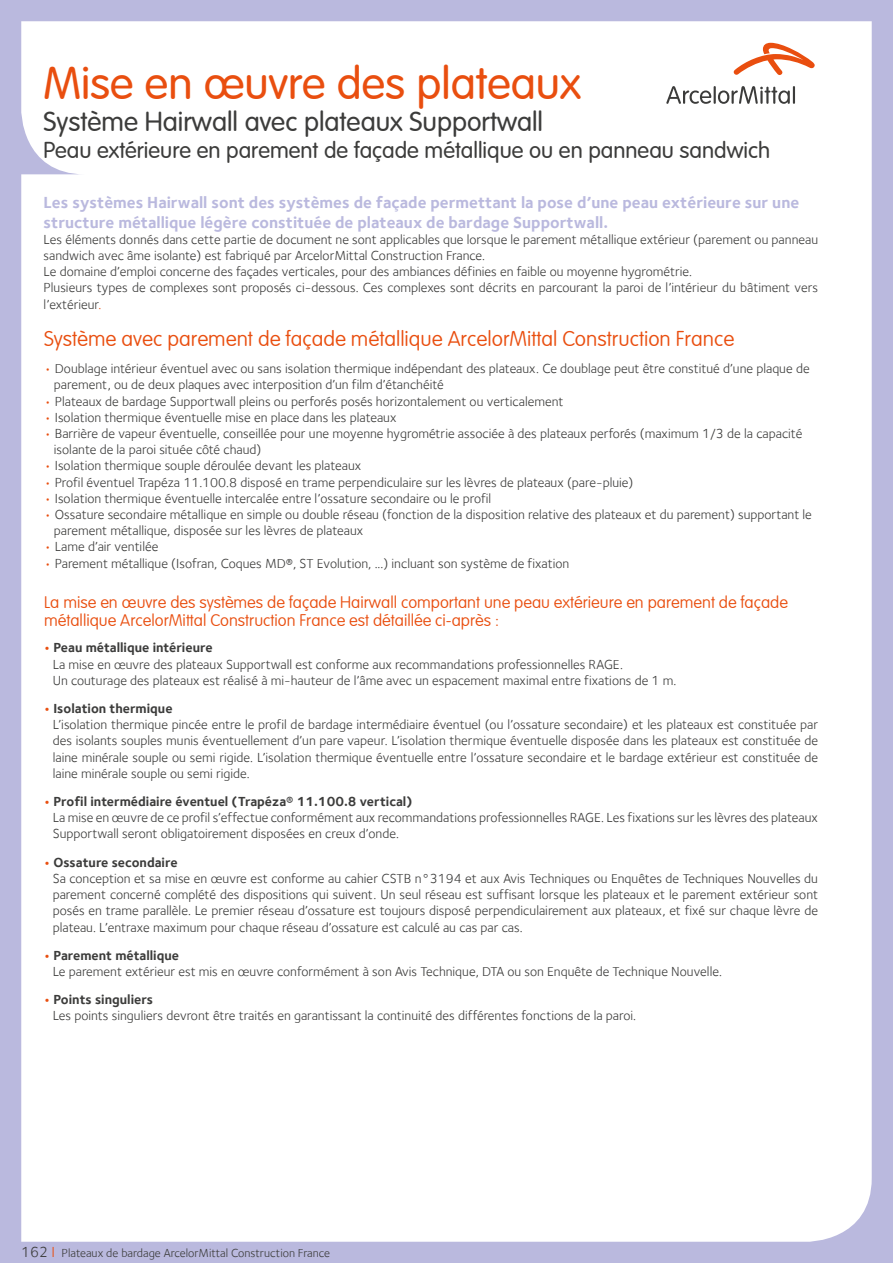
<style>
.page{position:relative;width:893px;height:1263px;background:#bab9de}
.page>*{position:absolute;margin:0;border:0;box-sizing:border-box;transform-origin:0 0}
.t1{font:300 45px "VAG Rounded";color:#e94e0f}
.t2{font:300 27px "VAG Rounded";color:#3c3c3b}
.t3{font:300 22.5px "VAG Rounded";color:#3c3c3b}
.t4{font:100 21px "VAG Rounded";color:#e94e0f}
.t5{font:700 16.5px/19.5px "Foundry Sterling";color:#bab9de}
.t6{font:100 16.5px/18px "VAG Rounded";color:#e94e0f}
.t7{font:13.5px/16.2px "Foundry Sterling";color:#3c3c3b}
.t8{font:12px "Foundry Sterling";color:#3c3c3b}
.s1{color:#e94e0f}
.s2{font-weight:700;color:#e94e0f}
.s3{font-weight:700}
.s4{font-size:15px}
.s5{font-size:15px;color:#e94e0f}
</style>
<div class="page">
<div style="left:21px;top:21px;width:851px;height:1221px;background:#fff"></div>
<svg style="left:734px;top:43px;width:81px;height:32px;background:#f8c8b5"></svg>
<svg style="left:666px;top:86px;width:129px;height:18px;background:#bfbfbf"></svg>
<h1 class="t1" style="left:44px;top:57px;width:539px">Mise en œuvre des plateaux</h1>
<h2 class="t2" style="left:44px;top:107px;width:501px">Système Hairwall avec plateaux Supportwall</h2>
<h3 class="t3" style="left:44px;top:138px;width:728px">Peau extérieure en parement de façade métallique ou en panneau sandwich</h3>
<p class="t5" style="left:44px;top:192px;width:757px">Les systèmes Hairwall sont des systèmes de façade permettant la pose d’une peau extérieure sur une structure métallique légère constituée de plateaux de bardage Supportwall.</p>
<p class="t7" style="left:44px;top:231px;width:776px">Les éléments donnés dans cette partie de document ne sont applicables que lorsque le parement métallique extérieur (parement ou panneau sandwich avec âme isolante) est fabriqué par ArcelorMittal Construction France.<br>Le domaine d’emploi concerne des façades verticales, pour des ambiances définies en faible ou moyenne hygrométrie.<br>Plusieurs types de complexes sont proposés ci-dessous. Ces complexes sont décrits en parcourant la paroi de l’intérieur du bâtiment vers l’extérieur<span class="s1">.</span></p>
<h3 class="t4" style="left:44px;top:327px;width:691px">Système avec parement de façade métallique ArcelorMittal Construction France</h3>
<p class="t7" style="left:54px;top:360px;width:757px;text-indent:-10px"><span class="s1">•</span> Doublage intérieur éventuel avec ou sans isolation thermique indépendant des plateaux. Ce doublage peut être constitué d’une plaque de parement, ou de deux plaques avec interposition d’un film d’étanchéité</p>
<p class="t7" style="left:44px;top:393px;width:521px"><span class="s1">•</span> Plateaux de bardage Supportwall pleins ou perforés posés horizontalement ou verticalement</p>
<p class="t7" style="left:44px;top:409px;width:354px"><span class="s1">•</span> Isolation thermique éventuelle mise en place dans les plateaux</p>
<p class="t7" style="left:54px;top:425px;width:750px;text-indent:-10px"><span class="s1">•</span> Barrière de vapeur éventuelle, conseillée pour une moyenne hygrométrie associée à des plateaux perforés (maximum 1/3 de la capacité isolante de la paroi située côté chaud)</p>
<p class="t7" style="left:44px;top:458px;width:319px"><span class="s1">•</span> Isolation thermique souple déroulée devant les plateaux</p>
<p class="t7" style="left:44px;top:474px;width:591px"><span class="s1">•</span> Profil éventuel Trapéza 11.100.8 disposé en trame perpendiculaire sur les lèvres de plateaux (pare-pluie)</p>
<p class="t7" style="left:44px;top:490px;width:449px"><span class="s1">•</span> Isolation thermique éventuelle intercalée entre l’ossature secondaire ou le profil</p>
<p class="t7" style="left:54px;top:506px;width:759px;text-indent:-10px"><span class="s1">•</span> Ossature secondaire métallique en simple ou double réseau (fonction de la disposition relative des plateaux et du parement) supportant le parement métallique, disposée sur les lèvres de plateaux</p>
<p class="t7" style="left:44px;top:539px;width:116px"><span class="s1">•</span> Lame d’air ventilée</p>
<p class="t7" style="left:44px;top:555px;width:526px"><span class="s1">•</span> Parement métallique (Isofran, Coques MD®, ST Evolution, ...) incluant son système de fixation</p>
<p class="t6" style="left:44px;top:593px;width:745px">La mise en œuvre des systèmes de façade Hairwall comportant une peau extérieure en parement de façade métallique ArcelorMittal Construction France est détaillée ci-après :</p>
<p class="t7" style="left:53px;top:640px;width:625px;text-indent:-9px"><span class="s2">•</span> <span class="s3">Peau métallique intérieure<br></span>La mise en œuvre des plateaux Supportwall est conforme aux recommandations professionnelles RAGE.<br>Un couturage des plateaux est réalisé à mi-hauteur de l’âme avec un espacement maximal entre fixations de 1 m.</p>
<p class="t7" style="left:53px;top:700px;width:767px;text-indent:-9px"><span class="s2">•</span> <span class="s3">Isolation thermique<br></span>L’isolation thermique pincée entre le profil de bardage intermédiaire éventuel (ou l’ossature secondaire) et les plateaux est constituée par des isolants souples munis éventuellement d’un pare vapeur. L’isolation thermique éventuelle disposée dans les plateaux est constituée de laine minérale souple ou semi rigide. L’isolation thermique éventuelle entre l’ossature secondaire et le bardage extérieur est constituée de laine minérale souple ou semi rigide.</p>
<p class="t7" style="left:53px;top:793px;width:767px;text-indent:-9px"><span class="s2">•</span> <span class="s3">Profil intermédiaire éventuel (Trapéza® 11.100.8 vertical)<br></span>La mise en œuvre de ce profil s’effectue conformément aux recommandations professionnelles RAGE. Les fixations sur les lèvres des plateaux<br>Supportwall seront obligatoirement disposées en creux d’onde.</p>
<p class="t7" style="left:53px;top:854px;width:767px;text-indent:-9px"><span class="s2">•</span> <span class="s3">Ossature secondaire<br></span>Sa conception et sa mise en œuvre est conforme au cahier CSTB n°3194 et aux Avis Techniques ou Enquêtes de Techniques Nouvelles du parement concerné complété des dispositions qui suivent. Un seul réseau est suffisant lorsque les plateaux et le parement extérieur sont posés en trame parallèle. Le premier réseau d’ossature est toujours disposé perpendiculairement aux plateaux, et fixé sur chaque lèvre de plateau. L’entraxe maximum pour chaque réseau d’ossature est calculé au cas par cas.</p>
<p class="t7" style="left:53px;top:947px;width:671px;text-indent:-9px"><span class="s2">•</span> <span class="s3">Parement métallique<br></span>Le parement extérieur est mis en œuvre conformément à son Avis Technique, DTA ou son Enquête de Technique Nouvelle.</p>
<p class="t7" style="left:53px;top:991px;width:585px;text-indent:-9px"><span class="s2">•</span> <span class="s3">Points singuliers<br></span>Les points singuliers devront être traités en garantissant la continuité des différentes fonctions de la paroi.</p>
<p class="t8" style="left:21px;top:1246px;width:310px"><span class="s4">162</span> <span class="s5">I</span> Plateaux de bardage ArcelorMittal Construction France</p>
</div>
